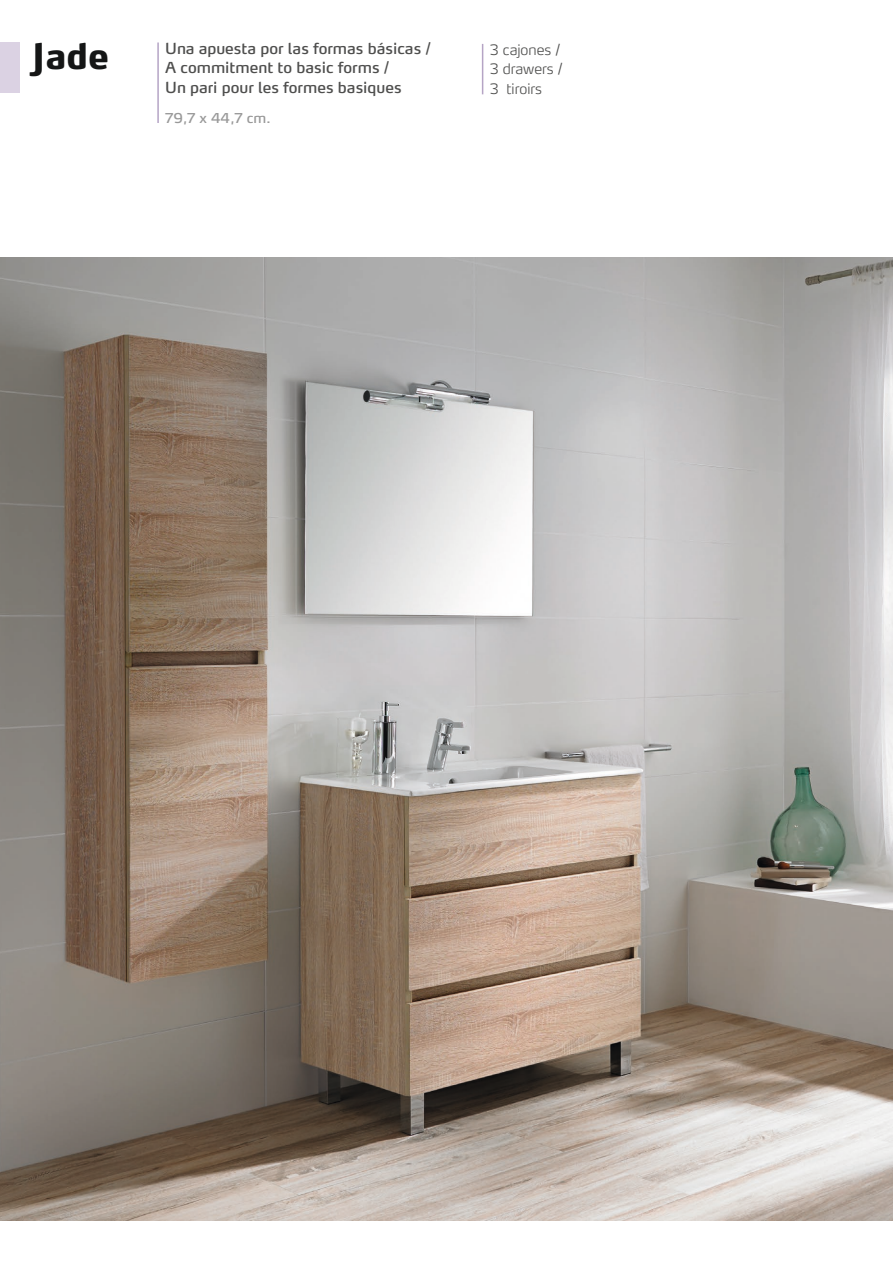
<style>
.page{position:relative;width:893px;height:1263px;background:#fff}
.page>*{position:absolute;margin:0;border:0;box-sizing:border-box;transform-origin:0 0}
.t1{font:800 34.95px "Max OT";color:#151616}
.t2{font:15px/19.5px "Max OT";color:#4e4e4d}
.t3{font:300 expanded 14.25px/19.5px "Max OT";color:#4e4e4d}
.t4{font:13.5px "Max OT";color:#999}
</style>
<div class="page">
<div style="left:0;top:42px;width:19px;height:51px;background:#dbd2e3"></div>
<hr style="left:157px;top:42px;width:2px;height:81px;background:#b5a4c5">
<img style="left:0;top:257px;width:893px;height:963px">
<hr style="left:482px;top:44px;width:1px;height:50px;background:#b5a4c5">
<h1 class="t1" style="left:32px;top:34px;width:79px">Jade</h1>
<p class="t2" style="left:165px;top:39px;width:267px">Una apuesta por las formas básicas /<br>A commitment to basic forms /<br>Un pari pour les formes basiques</p>
<p class="t3" style="left:490px;top:40px;width:74px">3 cajones /<br>3 drawers /<br>3 tiroirs</p>
<p class="t4" style="left:165px;top:110px;width:107px">79,7 x 44,7 cm.</p>
</div>
